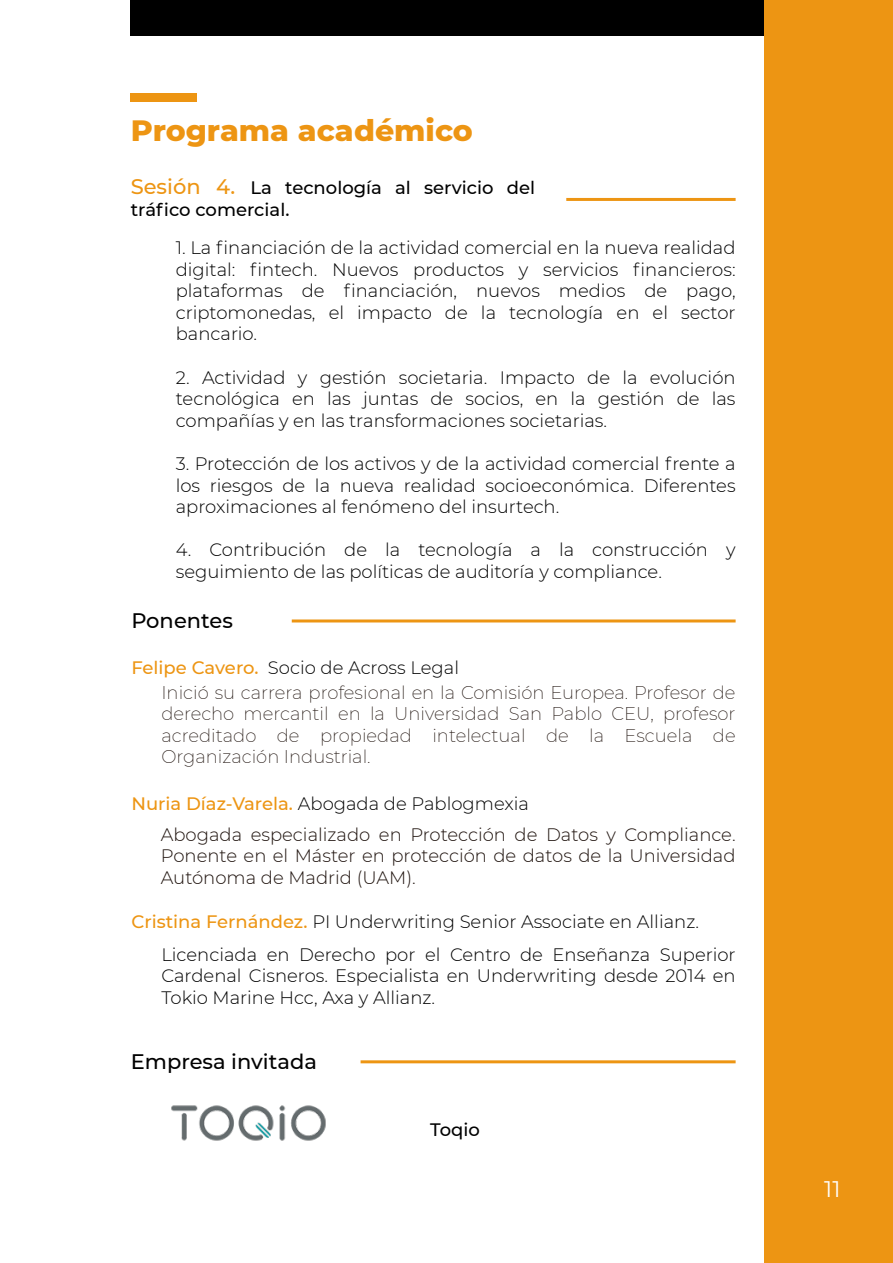
<style>
.page{position:relative;width:893px;height:1263px;background:#fff}
.page>*{position:absolute;margin:0;border:0;box-sizing:border-box;transform-origin:0 0}
.t1{font:800 30px "Montserrat";color:#ed9513}
.t2{font:22.5px "Montserrat";color:#fff}
.t3{font:500 21px "Montserrat";color:#000}
.t4{font:300 18px/21.6px "Montserrat";color:#000;text-align:justify}
.t5{font:200 18px/21.6px "Montserrat";color:#1e120d;text-align:justify}
.t6{font:300 18px/30.9px "Montserrat";color:#1e120d}
.t7{font:500 18px/21.6px "Montserrat";color:#000}
.s1{font-size:21px;color:#ed9513}
.s2{font-weight:500;color:#ed9513}
.s3{color:#000}
</style>
<div class="page">
<hr style="left:566px;top:198px;width:170px;height:3px;background:#ed9513">
<div style="left:765px;top:0;width:128px;height:1263px;background:#ed9513"></div>
<div style="left:131px;top:0;width:633px;height:35px;background:#000"></div>
<div style="left:131px;top:93px;width:66px;height:9px;background:#ed9513"></div>
<hr style="left:292px;top:619px;width:444px;height:3px;background:#ed9513">
<hr style="left:361px;top:1060px;width:375px;height:3px;background:#ed9513">
<img style="left:171px;top:1105px;width:155px;height:36px">
<h1 class="t1" style="left:131px;top:108px;width:344px">Programa académico</h1>
<p class="t7" style="left:131px;top:176px;width:406px"><span class="s1">Sesión 4.</span> La tecnología al servicio del tráfico comercial.</p>
<p class="t4" style="left:176px;top:236px;width:561px">1. La financiación de la actividad comercial en la nueva realidad digital: fintech. Nuevos productos y servicios financieros: plataformas de financiación, nuevos medios de pago, criptomonedas, el impacto de la tecnología en el sector bancario.</p>
<p class="t4" style="left:176px;top:366px;width:561px">2. Actividad y gestión societaria. Impacto de la evolución tecnológica en las juntas de socios, en la gestión de las compañías y en las transformaciones societarias.</p>
<p class="t4" style="left:176px;top:452px;width:561px">3. Protección de los activos y de la actividad comercial frente a los riesgos de la nueva realidad socioeconómica. Diferentes aproximaciones al fenómeno del insurtech.</p>
<p class="t4" style="left:176px;top:539px;width:561px">4. Contribución de la tecnología a la construcción y seguimiento de las políticas de auditoría y compliance.</p>
<p class="t3" style="left:131px;top:606px;width:103px">Ponentes</p>
<p class="t4" style="left:131px;top:656px;width:329px"><span class="s2">Felipe Cavero.</span> Socio de Across Legal</p>
<p class="t5" style="left:161px;top:681px;width:576px">Inició su carrera profesional en la Comisión Europea. Profesor de derecho mercantil en la Universidad San Pablo CEU, profesor acreditado de propiedad intelectual de la Escuela de Organización Industrial.</p>
<p class="t6" style="left:161px;top:787px;width:576px;text-indent:-29px"><span class="s2">Nuria Díaz-Varela.</span> <span class="s3">Abogada de Pablogmexia<br></span>Abogada especializado en Protección de Datos y Compliance.</p>
<p class="t6" style="left:161px;top:845px;width:576px;line-height:21.6px">Ponente en el Máster en protección de datos de la Universidad<br>Autónoma de Madrid (UAM).</p>
<p class="t4" style="left:161px;top:905px;width:576px;line-height:32.4px;text-indent:-30px"><span class="s2">Cristina Fernández.</span> PI Underwriting Senior Associate en Allianz.<br>Licenciada en Derecho por el Centro de Enseñanza Superior</p>
<p class="t4" style="left:161px;top:965px;width:576px">Cardenal Cisneros. Especialista en Underwriting desde 2014 en<br>Tokio Marine Hcc, Axa y Allianz.</p>
<p class="t3" style="left:131px;top:1047px;width:188px">Empresa invitada</p>
<p class="t7" style="left:430px;top:1118px;width:51px">Toqio</p>
<p class="t2" style="left:824px;top:1173px;width:18px">11</p>
</div>
